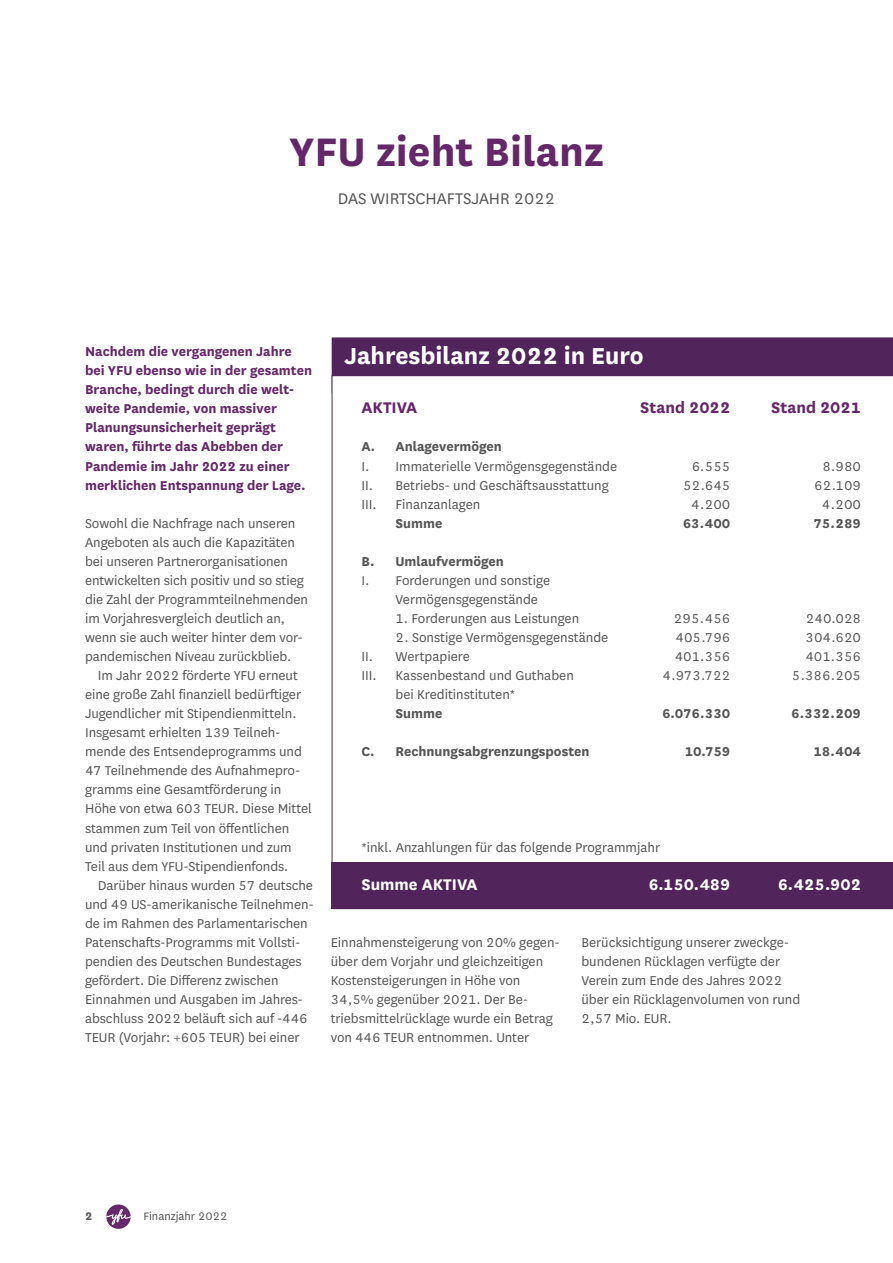
<style>
.page{position:relative;width:893px;height:1263px;background:#fff}
.page>*{position:absolute;margin:0;border:0;box-sizing:border-box;transform-origin:0 0}
.t1{font:700 46.5px "National";color:#642869}
.t2{font:700 27px "National";color:#fff}
.t3{font:700 18px "National";color:#fff}
.t4{font:700 18px "National";color:#642869}
.t5{font:18px "National";color:#555}
.t6{font:15px/19px "National";letter-spacing:-.005em;color:#555}
.t7{font:700 15px/19px "National";color:#642869}
.t8{font:700 15px "National";color:#555}
.t9{font:12.75px "National";color:#555}
.t10{font:700 12.75px "National";color:#555}
</style>
<div class="page">
<svg style="left:106px;top:1204px;width:25px;height:25px"></svg>
<div style="left:332px;top:337px;width:561px;height:38px;background:#51255b"></div>
<svg style="left:332px;top:375px;width:561px;height:487px"></svg>
<div style="left:332px;top:862px;width:561px;height:47px;background:#51255b"></div>
<h1 class="t1" style="left:289px;top:118px;width:316px">YFU zieht Bilanz</h1>
<p class="t5" style="left:338px;top:187px;width:219px">DAS WIRTSCHAFTSJAHR 2022</p>
<p class="t7" style="left:85px;top:341px;width:228px">Nachdem die vergangenen Jahre bei YFU ebenso wie in der gesamten<br>Branche, bedingt durch die welt&shy;weite Pandemie, von massiver<br>Planungsunsicherheit geprägt waren, führte das Abebben der<br>Pandemie im Jahr 2022 zu einer merklichen Entspannung der Lage.</p>
<p class="t6" style="left:85px;top:513px;width:225px">Sowohl die Nachfrage nach unseren Angeboten als auch die Kapazitäten bei unseren Partnerorganisationen entwickelten sich positiv und so stieg die Zahl der Programmteilnehmenden im Vorjahresvergleich deutlich an, wenn sie auch weiter hinter dem vor&shy;pandemischen Niveau zurückblieb.</p>
<p class="t6" style="left:85px;top:665px;width:228px;text-indent:13px">Im Jahr 2022 förderte YFU erneut eine große Zahl finanziell bedürftiger Jugendlicher mit Stipendienmitteln.<br>Insgesamt erhielten 139 Teilneh&shy;mende des Entsendeprogramms und 47 Teilnehmende des Aufnahmepro&shy;gramms eine Gesamtförderung in Höhe von etwa 603 TEUR. Diese Mittel stammen zum Teil von öffentlichen und privaten Institutionen und zum Teil aus dem YFU-Stipendienfonds.</p>
<p class="t6" style="left:85px;top:875px;width:230px;text-indent:13px">Darüber hinaus wurden 57 deutsche und 49 US-amerikanische Teilnehmen&shy;de im Rahmen des Parlamentarischen Patenschafts-Programms mit Vollsti&shy;pendien des Deutschen Bundestages gefördert. Die Differenz zwischen Einnahmen und Ausgaben im Jahres&shy;abschluss 2022 beläuft sich auf -446<br>TEUR (Vorjahr: +605 TEUR) bei einer</p>
<h2 class="t2" style="left:344px;top:336px;width:301px">Jahresbilanz 2022 in Euro</h2>
<p class="t4" style="left:361px;top:395px;width:57px">AKTIVA</p>
<p class="t8" style="left:361px;top:436px;width:142px">A. Anlagevermögen</p>
<p class="t6" style="left:361px;top:456px;width:257px">I. Immaterielle Vermögensgegenstände<br>II. Betriebs- und Geschäftsausstattung<br>III. Finanzanlagen</p>
<p class="t8" style="left:395px;top:512px;width:48px">Summe</p>
<p class="t8" style="left:361px;top:550px;width:144px">B. Umlaufvermögen</p>
<p class="t6" style="left:395px;top:570px;width:156px;text-indent:-34px">I. Forderungen und sonstige<br>Vermögensgegenstände</p>
<p class="t6" style="left:395px;top:608px;width:185px">1. Forderungen aus Leistungen</p>
<p class="t6" style="left:395px;top:627px;width:214px">2. Sonstige Vermögensgegenstände</p>
<p class="t6" style="left:361px;top:646px;width:110px">II. Wertpapiere</p>
<p class="t6" style="left:361px;top:665px;width:214px">III. Kassenbestand und Guthaben</p>
<p class="t6" style="left:395px;top:684px;width:121px">bei Kreditinstituten*</p>
<p class="t8" style="left:395px;top:703px;width:48px">Summe</p>
<p class="t8" style="left:361px;top:741px;width:230px">C. Rechnungsabgrenzungsposten</p>
<p class="t4" style="left:640px;top:395px;width:92px">Stand 2022</p>
<p class="t6" style="left:683px;top:456px;width:49px;text-align:center">6.555<br>52.645<br>4.200</p>
<p class="t8" style="left:683px;top:512px;width:49px">63.400</p>
<p class="t6" style="left:662px;top:608px;width:69px;text-align:right">295.456<br>405.796<br>401.356<br>4.973.722</p>
<p class="t8" style="left:662px;top:703px;width:70px">6.076.330</p>
<p class="t8" style="left:685px;top:741px;width:47px">10.759</p>
<p class="t6" style="left:361px;top:837px;width:300px">*inkl. Anzahlungen für das folgende Programmjahr</p>
<p class="t3" style="left:361px;top:871px;width:118px">Summe AKTIVA</p>
<p class="t3" style="left:648px;top:871px;width:84px">6.150.489</p>
<p class="t4" style="left:771px;top:395px;width:91px">Stand 2021</p>
<p class="t6" style="left:814px;top:456px;width:48px;text-align:center">8.980<br>62.109<br>4.200</p>
<p class="t8" style="left:814px;top:512px;width:49px">75.289</p>
<p class="t6" style="left:792px;top:608px;width:71px;text-align:right">240.028<br>304.620<br>401.356<br>5.386.205</p>
<p class="t8" style="left:791px;top:703px;width:71px">6.332.209</p>
<p class="t8" style="left:813px;top:741px;width:49px">18.404</p>
<p class="t3" style="left:778px;top:871px;width:85px">6.425.902</p>
<p class="t6" style="left:331px;top:932px;width:231px">Einnahmensteigerung von 20% gegen&shy;über dem Vorjahr und gleichzeitigen Kostensteigerungen in Höhe von 34,5% gegenüber 2021. Der Be&shy;triebsmittelrücklage wurde ein Betrag von 446 TEUR entnommen. Unter</p>
<p class="t6" style="left:581px;top:932px;width:220px">Berücksichtigung unserer zweckge&shy;bundenen Rücklagen verfügte der<br>Verein zum Ende des Jahres 2022 über ein Rücklagenvolumen von rund<br>2,57 Mio. EUR.</p>
<p class="t10" style="left:85px;top:1207px;width:9px">2</p>
<p class="t9" style="left:143px;top:1208px;width:86px">Finanzjahr 2022</p>
</div>
